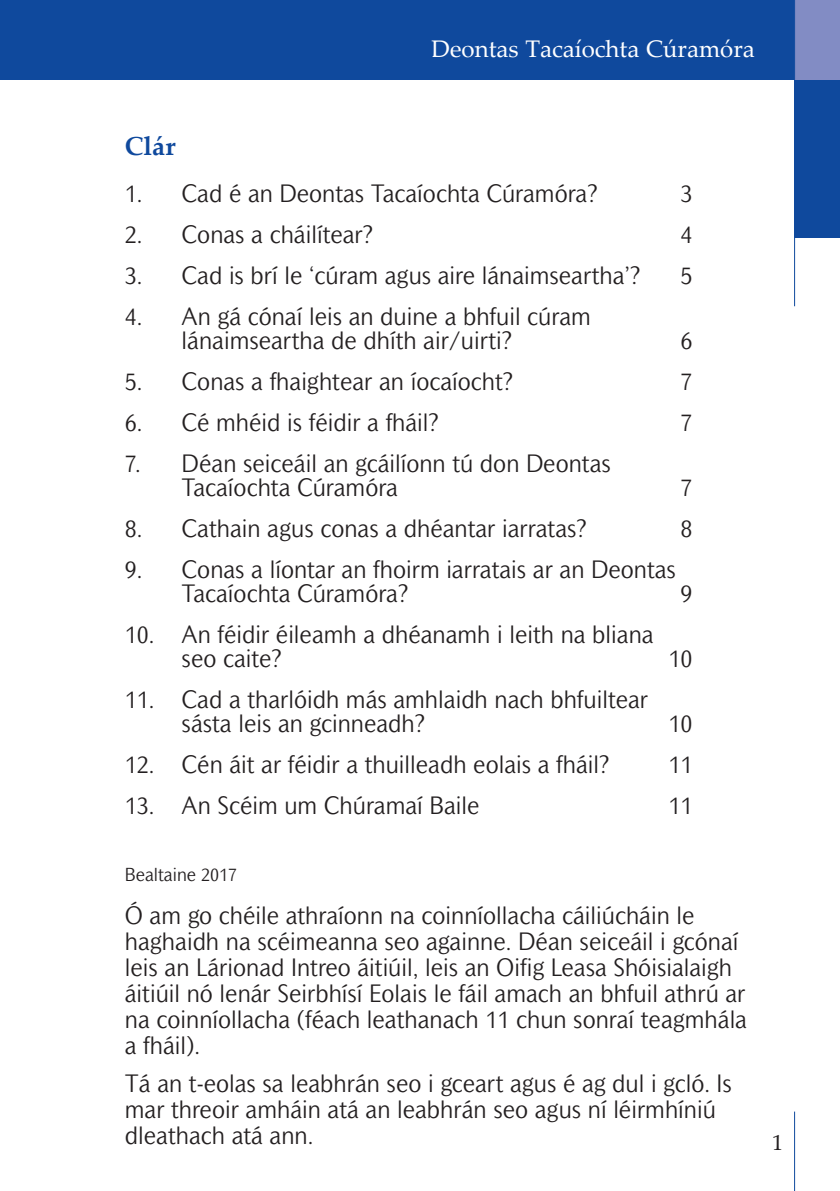
<style>
.page{position:relative;width:840px;height:1191px;background:#fff}
.page>*{position:absolute;margin:0;border:0;box-sizing:border-box;transform-origin:0 0}
.t1{font:700 26px "Palatino Linotype";color:#0f499d}
.t2{font:300 24px/26px "Mahsuri Sans";color:#231f20}
.t3{font:24px "Palatino Linotype";color:#fff}
.t4{font:22px "Palatino Linotype";color:#231f20}
.t5{font:300 18px "Mahsuri Sans";color:#231f20}
</style>
<div class="page">
<div style="left:0;top:0;width:794px;height:79px;background:#0f499d"></div>
<div style="left:794px;top:79px;width:45px;height:159px;background:#0f499d"></div>
<hr style="left:793px;top:1111px;width:1px;height:80px;background:#0f499d">
<div style="left:794px;top:0;width:45px;height:79px;background:#828cc4"></div>
<hr style="left:793px;top:0;width:1px;height:306px;background:#0f499d">
<p class="t3" style="left:431px;top:32px;width:324px">Deontas Tacaíochta Cúramóra</p>
<p class="t1" style="left:125px;top:128px;width:52px">Clár</p>
<p class="t2" style="left:125px;top:182px;width:474px">1. Cad é an Deontas Tacaíochta Cúramóra?</p>
<p class="t2" style="left:680px;top:182px;width:13px">3</p>
<p class="t2" style="left:125px;top:223px;width:250px">2. Conas a cháilítear?</p>
<p class="t2" style="left:680px;top:223px;width:13px">4</p>
<p class="t2" style="left:125px;top:264px;width:516px">3. Cad is brí le ‘cúram agus aire lánaimseartha’?</p>
<p class="t2" style="left:680px;top:264px;width:13px">5</p>
<p class="t2" style="left:181px;top:306px;width:410px;line-height:24px;text-indent:-57px">4. An gá cónaí leis an duine a bhfuil cúram lánaimseartha de dhíth air/uirti?</p>
<p class="t2" style="left:680px;top:329px;width:13px">6</p>
<p class="t2" style="left:125px;top:370px;width:389px">5. Conas a fhaightear an íocaíocht?</p>
<p class="t2" style="left:680px;top:370px;width:13px">7</p>
<p class="t2" style="left:125px;top:411px;width:315px">6. Cé mhéid is féidir a fháil?</p>
<p class="t2" style="left:680px;top:411px;width:13px">7</p>
<p class="t2" style="left:181px;top:453px;width:430px;line-height:24px;text-indent:-57px">7. Déan seiceáil an gcáilíonn tú don Deontas<br>Tacaíochta Cúramóra</p>
<p class="t2" style="left:680px;top:476px;width:13px">7</p>
<p class="t2" style="left:125px;top:517px;width:463px">8. Cathain agus conas a dhéantar iarratas?</p>
<p class="t2" style="left:680px;top:517px;width:13px">8</p>
<p class="t2" style="left:181px;top:559px;width:495px;line-height:24px;text-indent:-57px">9. Conas a líontar an fhoirm iarratais ar an Deontas<br>Tacaíochta Cúramóra?</p>
<p class="t2" style="left:680px;top:582px;width:13px">9</p>
<p class="t2" style="left:181px;top:624px;width:473px;line-height:24px;text-indent:-57px">10. An féidir éileamh a dhéanamh i leith na bliana seo caite?</p>
<p class="t2" style="left:181px;top:689px;width:468px;line-height:24px;text-indent:-57px">11. Cad a tharlóidh más amhlaidh nach bhfuiltear sásta leis an gcinneadh?</p>
<p class="t2" style="left:668px;top:647px;width:25px">10</p>
<p class="t2" style="left:668px;top:712px;width:25px">10</p>
<p class="t2" style="left:125px;top:753px;width:486px">12. Cén áit ar féidir a thuilleadh eolais a fháil?</p>
<p class="t2" style="left:668px;top:753px;width:25px">11</p>
<p class="t2" style="left:125px;top:794px;width:356px">13. An Scéim um Chúramaí Baile</p>
<p class="t2" style="left:668px;top:794px;width:25px">11</p>
<p class="t5" style="left:125px;top:868px;width:114px">Bealtaine 2017</p>
<p class="t2" style="left:125px;top:904px;width:623px">Ó am go chéile athraíonn na coinníollacha cáiliúcháin le haghaidh na scéimeanna seo againne. Déan seiceáil i gcónaí leis an Lárionad Intreo áitiúil, leis an Oifig Leasa Shóisialaigh áitiúil nó lenár Seirbhísí Eolais le fáil amach an bhfuil athrú ar na coinníollacha (féach leathanach 11 chun sonraí teagmhála a fháil).</p>
<p class="t2" style="left:125px;top:1071px;width:608px">Tá an t-eolas sa leabhrán seo i gceart agus é ag dul i gcló. Is mar threoir amháin atá an leabhrán seo agus ní léirmhíniú dleathach atá ann.</p>
<p class="t4" style="left:771px;top:1127px;width:12px">1</p>
</div>
